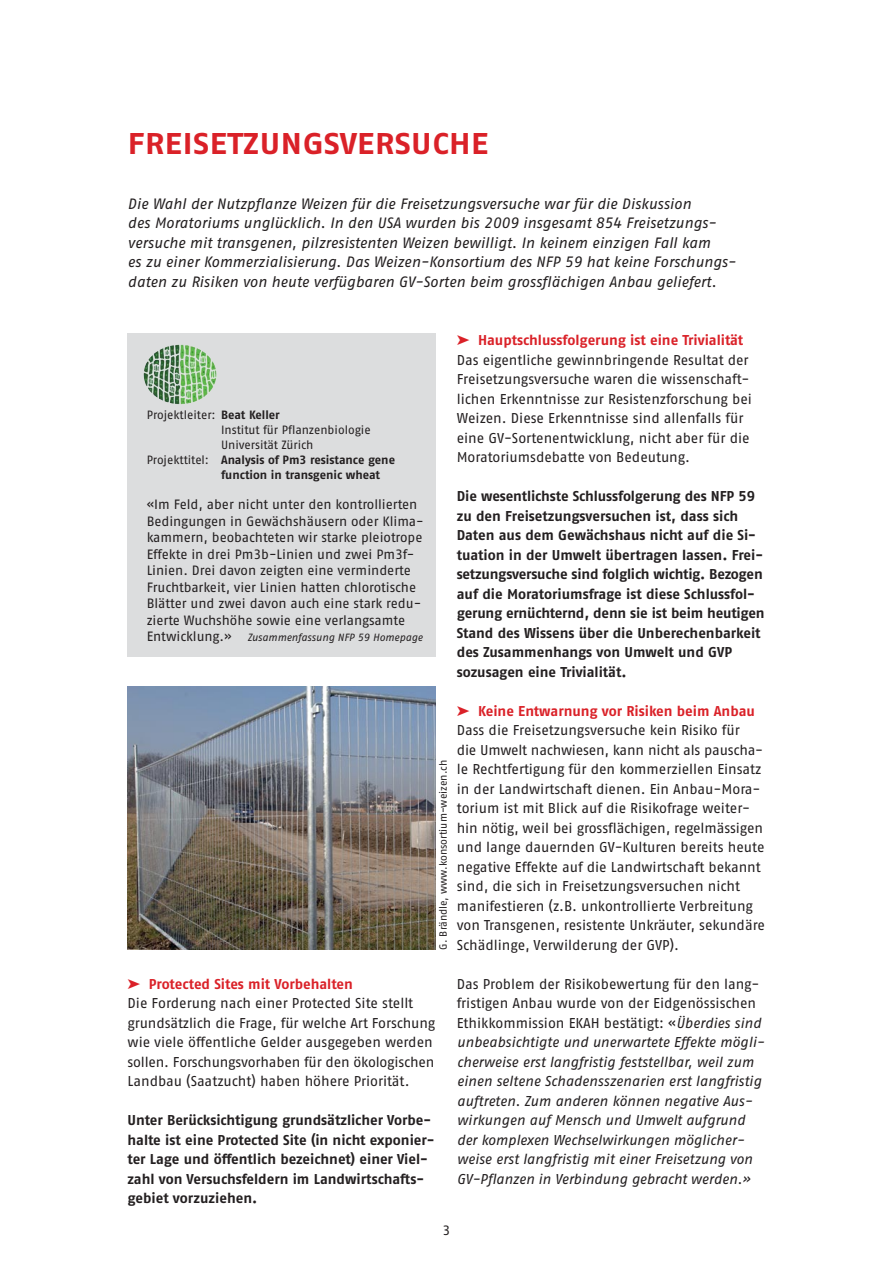
<style>
.page{position:relative;width:893px;height:1263px;background:#fff}
.page>*{position:absolute;margin:0;border:0;box-sizing:border-box;transform-origin:0 0}
.t1{font:30px "Fago Ex Bold Caps";color:#da2128}
.t2{font:italic 15px/19.5px "Fago No Regular Tf";color:#231f20}
.t3{font:14.25px/19.5px "Fago No Regular Tf";letter-spacing:-.005em;color:#231f20}
.t4{font:14.25px/19.5px "Fago No Bold Tf";letter-spacing:-.005em;color:#231f20}
.t5{font:italic 14.25px/19.5px "Fago No Regular Tf";letter-spacing:-.005em;color:#231f20}
.t6{font:14.25px "Fago No Bold Tf";color:#da2128}
.t7{font:13.5px/16.5px "Fago No Regular Tf";letter-spacing:-.005em;color:#231f20}
.t8{font:12px/15px "Fago No Regular Tf";color:#231f20}
.t9{font:12px/15px "Fago No Bold Tf";color:#231f20}
.t10{font:italic 10.5px "Fago No Regular Tf";color:#231f20}
.t11{font:10.5px "Fago No Regular Tf";color:#231f20}
.s1{font-family:"Fago No Bold Tf"}
.s2{font-family:"Fago No Regular Tf"}
.s3{font-style:normal;font-size:13.5px}
.s4{font-style:normal}
</style>
<div class="page">
<div style="left:128px;top:334px;width:308px;height:323px;background:#dcddde"></div>
<img style="left:128px;top:687px;width:308px;height:263px">
<img style="left:148px;top:345px;width:58px;height:51px">
<h1 class="t1" style="left:128px;top:126px;width:363px">FREISETZUNGSVERSUCHE</h1>
<p class="t2" style="left:128px;top:195px;width:610px">Die Wahl der Nutzpflanze Weizen für die Freisetzungsversuche war für die Diskussion<br>des Moratoriums unglücklich. In den USA wurden bis 2009 insgesamt 854 Freisetzungs&shy;versuche mit transgenen, pilzresistenten Weizen bewilligt. In keinem einzigen Fall kam<br>es zu einer Kommerzialisierung. Das Weizen-Konsortium des NFP 59 hat keine Forschungs - daten zu Risiken von heute verfügbaren GV-Sorten beim grossflächigen Anbau geliefert.</p>
<p class="t8" style="left:221px;top:408px;width:151px;text-indent:-74px">Projektleiter: <span class="s1">Beat Keller<br></span>Institut für Pflanzenbiologie<br>Universität Zürich</p>
<p class="t9" style="left:221px;top:453px;width:175px;text-indent:-74px"><span class="s2">Projekttitel:</span> Analysis of Pm3 resistance gene function in transgenic wheat</p>
<p class="t7" style="left:147px;top:497px;width:279px">«Im Feld, aber nicht unter den kontrollierten Bedingungen in Gewächshäusern oder Klima&shy;kammern, beobachteten wir starke pleiotrope Effekte in drei Pm3b-Linien und zwei Pm3f-Linien. Drei davon zeigten eine verminderte Fruchtbarkeit, vier Linien hatten chlorotische Blätter und zwei davon auch eine stark redu&shy;zierte Wuchshöhe sowie eine verlangsamte</p>
<p class="t10" style="left:147px;top:634px;width:278px"><span class="s3">Entwicklung.»</span> Zusammenfassung NFP 59 Homepage</p>
<p class="t11" style="left:439px;top:950px;width:191px;rotate:-90deg">G. Brändle, www.konsortium-weizen.ch</p>
<p class="t6" style="left:128px;top:978px;width:227px">➤ Protected Sites mit Vorbehalten</p>
<p class="t3" style="left:128px;top:995px;width:309px">Die Forderung nach einer Protected Site stellt grundsätzlich die Frage, für welche Art Forschung wie viele öffentliche Gelder ausgegeben werden sollen. Forschungsvorhaben für den ökologischen Landbau (Saatzucht) haben höhere Priorität.</p>
<p class="t4" style="left:128px;top:1112px;width:308px">Unter Berücksichtigung grundsätzlicher Vorbe&shy;halte ist eine Protected Site (in nicht exponier&shy;ter Lage und öffentlich bezeichnet) einer Viel&shy;zahl von Versuchsfeldern im Landwirtschafts&shy;gebiet vorzuziehen.</p>
<p class="t6" style="left:457px;top:335px;width:288px">➤ Hauptschlussfolgerung ist eine Trivialität</p>
<p class="t3" style="left:457px;top:351px;width:297px">Das eigentliche gewinnbringende Resultat der Freisetzungsversuche waren die wissenschaft&shy;li chen Erkenntnisse zur Resistenzforschung bei Weizen. Diese Erkenntnisse sind allenfalls für eine GV-Sortenentwicklung, nicht aber für die Moratoriumsdebatte von Bedeutung.</p>
<p class="t4" style="left:457px;top:488px;width:309px">Die wesentlichste Schlussfolgerung des NFP 59 zu den Freisetzungsversuchen ist, dass sich Daten aus dem Gewächshaus nicht auf die Si - tuation in der Umwelt übertragen lassen. Frei - setzungsversuche sind folglich wichtig. Bezogen auf die Moratoriumsfrage ist diese Schluss fol - gerung ernüchternd, denn sie ist beim heutigen Stand des Wissens über die Unberechenbarkeit des Zusammenhangs von Umwelt und GVP sozusagen eine Trivialität.</p>
<p class="t6" style="left:457px;top:705px;width:300px">➤ Keine Entwarnung vor Risiken beim Anbau</p>
<p class="t3" style="left:457px;top:722px;width:310px">Dass die Freisetzungsversuche kein Risiko für<br>die Umwelt nachwiesen, kann nicht als pauscha - le Rechtfertigung für den kommerziellen Einsatz in der Landwirtschaft dienen. Ein Anbau-Mora&shy;torium ist mit Blick auf die Risikofrage weiter&shy;hin nötig, weil bei grossflächigen, regelmässigen und lange dauernden GV-Kulturen bereits heute negative Effekte auf die Landwirtschaft bekannt sind, die sich in Freisetzungsversuchen nicht manifestieren (z.B. unkontrollierte Verbreitung von Transgenen, resistente Unkräuter, sekundäre Schädlinge, Verwilderung der GVP).</p>
<p class="t5" style="left:457px;top:975px;width:309px"><span class="s4">Das Problem der Risikobewertung für den lang&shy;fristigen Anbau wurde von der Eidgenössischen Ethikkommission EKAH bestätigt: «</span>Überdies sind unbeabsichtigte und unerwartete Effekte mögli&shy;cherweise erst langfristig feststellbar, weil zum einen seltene Schadensszenarien erst langfristig auftreten. Zum anderen können negative Aus&shy;wirkungen auf Mensch und Umwelt aufgrund der komplexen Wechselwirkungen möglicher&shy;weise erst langfristig mit einer Freisetzung von GV-Pflanzen in Verbindung ge bracht werden.»</p>
<p class="t7" style="left:443px;top:1223px;width:9px">3</p>
</div>
